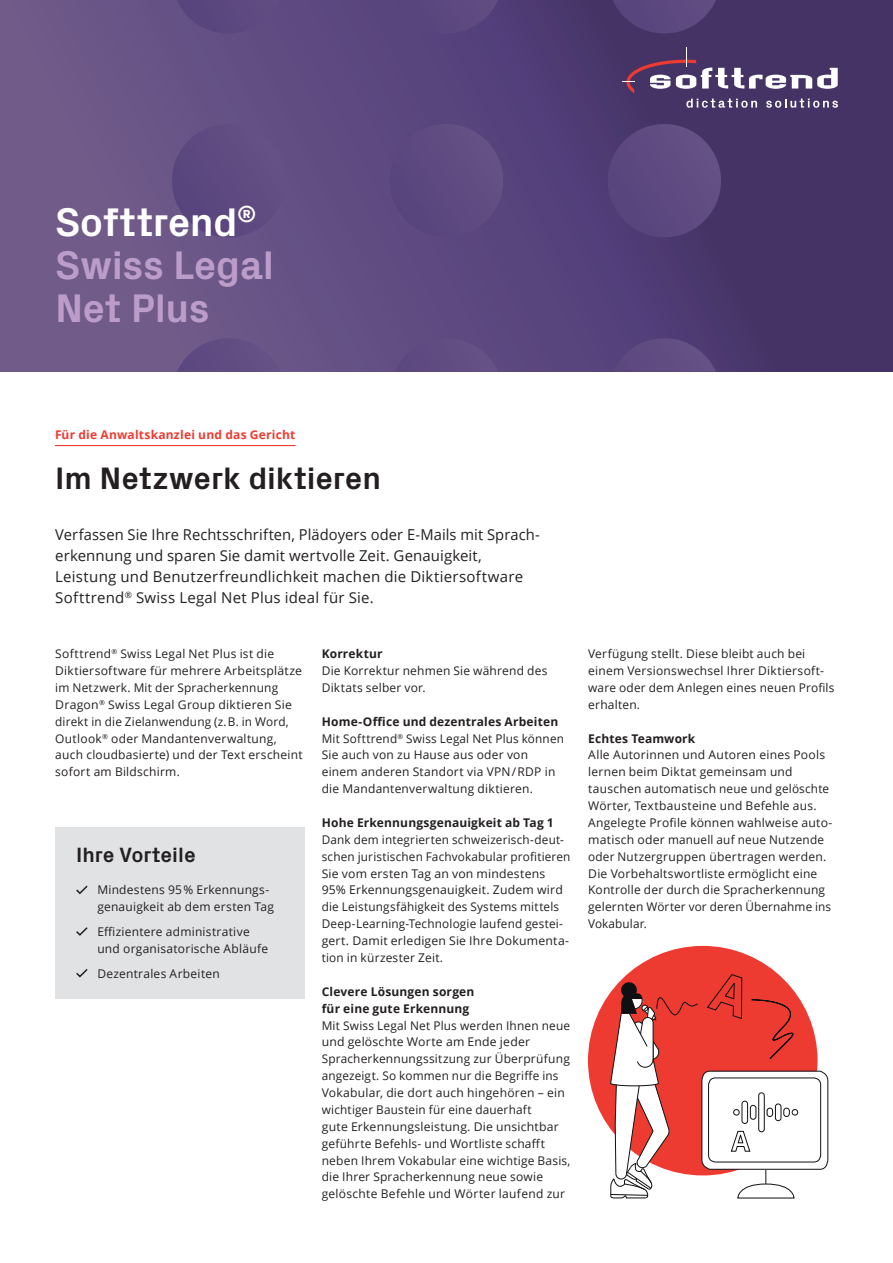
<style>
.page{position:relative;width:893px;height:1263px;background:#fff}
.page>*{position:absolute;margin:0;border:0;box-sizing:border-box;transform-origin:0 0}
.t1{font:700 40.5px/42.8px "Px Grotesk";letter-spacing:-.015em;color:#bc9dc9}
.t2{font:700 31.5px "Px Grotesk";letter-spacing:-.005em;color:#231f20}
.t3{font:700 21px "Px Grotesk";color:#231f20}
.t4{font:15px/21px "Open Sans";letter-spacing:.01em;color:#231f20}
.t5{font:12px/16.8px "Open Sans";letter-spacing:.015em;color:#231f20}
.t6{font:700 12px/16.8px "Open Sans";letter-spacing:.015em;color:#231f20}
.t7{font:700 12px "Open Sans";letter-spacing:.02em;color:#ee3b32}
.s1{color:#fff}
.s2{font-weight:700}
</style>
<div class="page">
<svg style="left:0;top:0;width:893px;height:372px;background:#5a477b"></svg>
<hr style="left:55px;top:445px;width:240px;height:1px;background:#ee3b32">
<svg style="left:686px;top:99px;width:71px;height:9px"></svg>
<svg style="left:766px;top:99px;width:72px;height:9px"></svg>
<svg style="left:622px;top:47px;width:216px;height:46px;background:#69557e"></svg>
<div style="left:55px;top:827px;width:250px;height:171px;background:#e1e2e4"></div>
<svg style="left:76px;top:885px;width:12px;height:10px"></svg>
<svg style="left:76px;top:927px;width:12px;height:9px"></svg>
<svg style="left:76px;top:969px;width:12px;height:9px"></svg>
<div style="left:588px;top:946px;width:229px;height:229px;background:#ee3b32;border-radius:50%"></div>
<svg style="left:610px;top:974px;width:218px;height:225px"></svg>
<h1 class="t1" style="left:55px;top:199px;width:221px"><span class="s1">Softtrend</span><sup>®<br></sup>Swiss Legal<br>Net Plus</h1>
<p class="t7" style="left:55px;top:426px;width:242px">Für die Anwaltskanzlei und das Gericht</p>
<h2 class="t2" style="left:55px;top:456px;width:327px">Im Netzwerk diktieren</h2>
<p class="t4" style="left:55px;top:524px;width:485px">Verfassen Sie Ihre Rechtsschriften, Plädoyers oder E-Mails mit Sprach&shy;erkennung und sparen Sie damit wertvolle Zeit. Genauigkeit, Leistung und Benutzerfreundlichkeit machen die Diktiersoftware Softtrend<sup>®</sup> Swiss Legal Net Plus ideal für Sie.</p>
<p class="t5" style="left:55px;top:645px;width:249px">Softtrend<sup>®</sup> Swiss Legal Net Plus ist die Diktiersoftware für mehrere Arbeitsplätze im Netzwerk. Mit der Spracherkennung Dragon<sup>®</sup> Swiss Legal Group diktieren Sie direkt in die Zielanwendung (z. B. in Word, Outlook<sup>®</sup> oder Mandantenverwaltung, auch cloudbasierte) und der Text erscheint sofort am Bildschirm.</p>
<p class="t6" style="left:322px;top:645px;width:62px">Korrektur</p>
<p class="t5" style="left:322px;top:662px;width:227px">Die Korrektur nehmen Sie während des<br>Diktats selber vor.</p>
<p class="t5" style="left:322px;top:712px;width:244px"><span class="s2">Home-Office und dezentrales Arbeiten </span>Mit Softtrend<sup>®</sup> Swiss Legal Net Plus können Sie auch von zu Hause aus oder von einem anderen Standort via VPN/RDP in die Mandantenverwaltung diktieren.</p>
<p class="t6" style="left:322px;top:814px;width:234px">Hohe Erkennungsgenauigkeit ab Tag 1</p>
<p class="t5" style="left:322px;top:831px;width:250px">Dank dem integrierten schweizerisch-deut&shy;schen juristischen Fachvokabular profitieren Sie vom ersten Tag an von mindestens 95% Erkennungsgenauigkeit. Zudem wird die Leistungsfähigkeit des Systems mittels Deep-Learning-Technologie laufend gestei&shy;gert. Damit erledigen Sie Ihre Dokumenta&shy;tion in kürzester Zeit.</p>
<p class="t6" style="left:322px;top:983px;width:154px">Clevere Lösungen sorgen für eine gute Erkennung</p>
<p class="t5" style="left:322px;top:1016px;width:250px">Mit Swiss Legal Net Plus werden Ihnen neue und gelöschte Worte am Ende jeder Spracherkennungssitzung zur Überprüfung angezeigt. So kommen nur die Begriffe ins Vokabular, die dort auch hingehören – ein wichtiger Baustein für eine dauerhaft<br>gute Erkennungsleistung. Die unsichtbar geführte Befehls- und Wortliste schafft neben Ihrem Vokabular eine wichtige Basis, die Ihrer Spracherkennung neue sowie gelöschte Befehle und Wörter laufend zur</p>
<h3 class="t3" style="left:76px;top:840px;width:121px">Ihre Vorteile</h3>
<p class="t5" style="left:97px;top:881px;width:178px">Mindestens 95 % Erkennungs&shy;genauigkeit ab dem ersten Tag</p>
<p class="t5" style="left:97px;top:923px;width:172px">Effizientere administrative und organisatorische Abläufe</p>
<p class="t5" style="left:97px;top:964px;width:124px">Dezentrales Arbeiten</p>
<p class="t5" style="left:588px;top:645px;width:248px">Verfügung stellt. Diese bleibt auch bei einem Versionswechsel Ihrer Diktiersoft&shy;ware oder dem Anlegen eines neuen Profils erhalten.</p>
<p class="t6" style="left:588px;top:729px;width:109px">Echtes Teamwork</p>
<p class="t5" style="left:588px;top:746px;width:246px">Alle Autorinnen und Autoren eines Pools lernen beim Diktat gemeinsam und tauschen automatisch neue und gelöschte Wörter, Textbausteine und Befehle aus.<br>Angelegte Profile können wahlweise auto&shy;matisch oder manuell auf neue Nutzende oder Nutzergruppen übertragen werden.<br>Die Vorbehaltswortliste ermöglicht eine Kontrolle der durch die Spracherkennung gelernten Wörter vor deren Übernahme ins Vokabular.</p>
</div>
